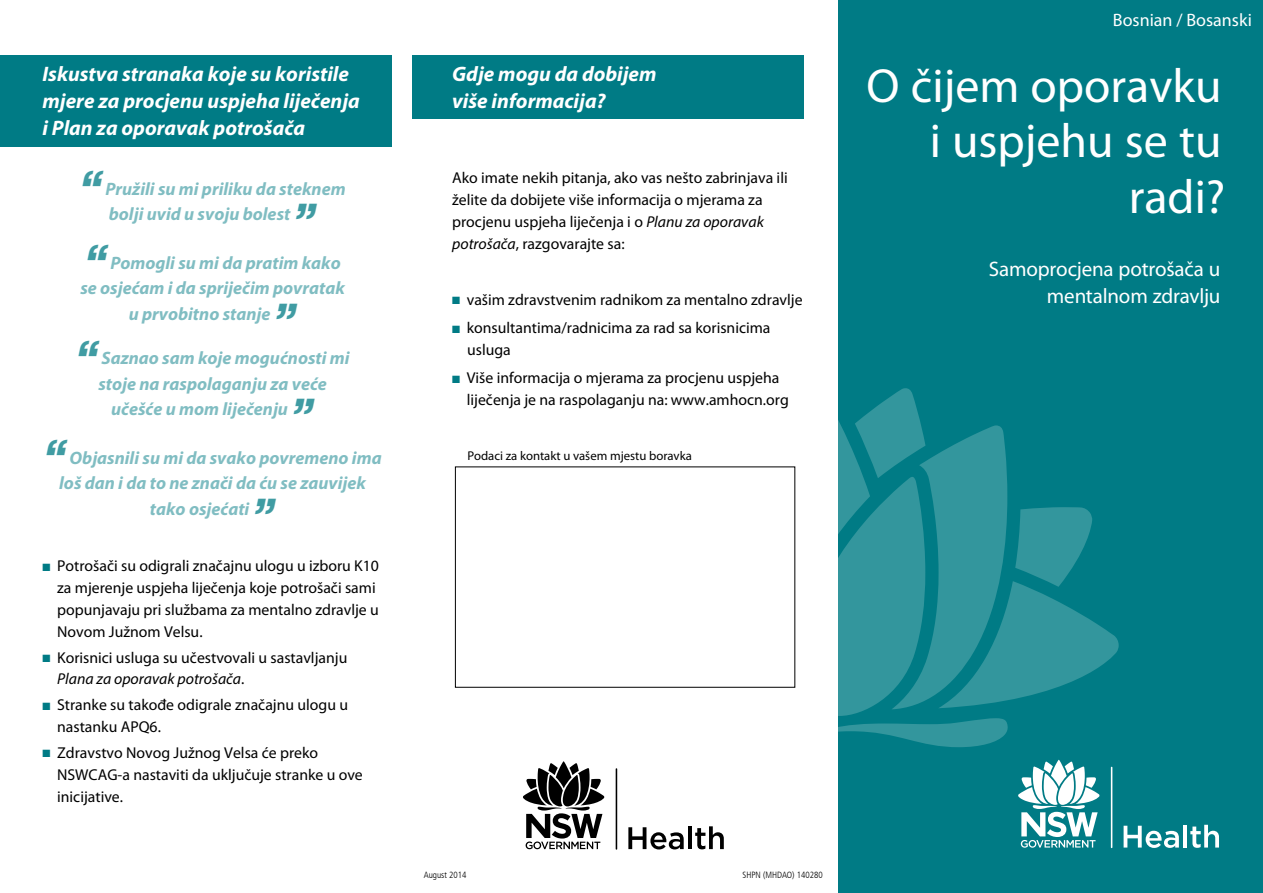
<style>
.page{position:relative;width:1263px;height:893px;background:#fff}
.page>*{position:absolute;margin:0;border:0;box-sizing:border-box;transform-origin:0 0}
.t1{font:48px/55.5px "Myriad Pro";color:#fff;text-align:right}
.t2{font:italic 700 48px "Helvetica Neue";color:#409ca3}
.t3{font:italic 700 21px/27px "Myriad Pro";color:#fff}
.t4{font:21px/27px "Myriad Pro";letter-spacing:-.01em;color:#fff;text-align:right}
.t5{font:italic 700 18px/25.5px "Myriad Pro";color:#80bdc2}
.t6{font:18px "Myriad Pro";color:#fff}
.t7{font:15.75px/21.8px "Myriad Pro";color:#000}
.t8{font:12.75px "Myriad Pro";color:#000}
.t9{font:300 condensed 9px "Frutiger LT";color:#000}
.s1{color:#007b85}
.s2{font-style:italic}
</style>
<div class="page">
<div style="left:838px;top:0;width:425px;height:893px;background:#007b85"></div>
<hr style="left:1183px;top:825px;width:4px;height:22px;background:#fff">
<svg style="left:1190px;top:825px;width:29px;height:23px"></svg>
<hr style="left:616px;top:768px;width:1px;height:82px;background:#000">
<svg style="left:628px;top:827px;width:56px;height:22px"></svg>
<hr style="left:688px;top:826px;width:4px;height:23px;background:#000">
<svg style="left:695px;top:826px;width:29px;height:23px"></svg>
<svg style="left:523px;top:761px;width:81px;height:88px"></svg>
<svg style="left:838px;top:388px;width:341px;height:461px"></svg>
<div style="left:0;top:55px;width:391px;height:92px;background:#007b85"></div>
<div style="left:412px;top:55px;width:392px;height:64px;background:#007b85"></div>
<div style="left:455px;top:466px;width:340px;height:222px;border:1px solid #000"></div>
<h2 class="t3" style="left:43px;top:60px;width:319px">Iskustva stranaka koje su koristile mjere za procjenu uspjeha liječenja i Plan za oporavak potrošača</h2>
<h1 class="t2" style="left:79px;top:158px;width:25px">“</h1>
<p class="t5" style="left:105px;top:175px;width:242px">Pružili su mi priliku da steknem bolji uvid u svoju bolest</p>
<h1 class="t2" style="left:293px;top:191px;width:25px">”</h1>
<h1 class="t2" style="left:84px;top:232px;width:25px">“</h1>
<p class="t5" style="left:110px;top:249px;width:232px">Pomogli su mi da pratim kako</p>
<p class="t5" style="left:80px;top:275px;width:266px">se osjećam i da spriječim povratak</p>
<p class="t5" style="left:129px;top:300px;width:143px">u prvobitno stanje</p>
<h1 class="t2" style="left:273px;top:291px;width:25px">”</h1>
<h1 class="t2" style="left:76px;top:328px;width:25px">“</h1>
<p class="t5" style="left:102px;top:345px;width:250px">Saznao sam koje mogućnosti mi</p>
<p class="t5" style="left:98px;top:370px;width:230px">stoje na raspolaganju za veće</p>
<p class="t5" style="left:111px;top:396px;width:178px">učešće u mom liječenju</p>
<h1 class="t2" style="left:291px;top:386px;width:25px">”</h1>
<h1 class="t2" style="left:44px;top:427px;width:25px">“</h1>
<p class="t5" style="left:70px;top:444px;width:314px">Objasnili su mi da svako povremeno ima</p>
<p class="t5" style="left:59px;top:470px;width:308px">loš dan i da to ne znači da ću se zauvijek</p>
<p class="t5" style="left:150px;top:495px;width:101px">tako osjećati</p>
<h1 class="t2" style="left:252px;top:486px;width:25px">”</h1>
<p class="t7" style="left:57px;top:555px;width:323px;text-indent:-15px"><span class="s1">■</span> Potrošači su odigrali značajnu ulogu u izboru K10 za mjerenje uspjeha liječenja koje potrošači sami popunjavaju pri službama za mentalno zdravlje u Novom Južnom Velsu.</p>
<p class="t7" style="left:57px;top:646px;width:292px;text-indent:-15px"><span class="s1">■</span> Korisnici usluga su učestvovali u sastavljanju<br><span class="s2">Plana za oporavak potrošača</span>.</p>
<p class="t7" style="left:57px;top:694px;width:292px;text-indent:-15px"><span class="s1">■</span> Stranke su takođe odigrale značajnu ulogu u nastanku APQ6.</p>
<p class="t7" style="left:57px;top:742px;width:307px;text-indent:-15px"><span class="s1">■</span> Zdravstvo Novog Južnog Velsa će preko<br>NSWCAG-а nastaviti da uključuje stranke u ove inicijative.</p>
<h2 class="t3" style="left:452px;top:60px;width:206px">Gdje mogu da dobijem više informacija?</h2>
<p class="t7" style="left:452px;top:167px;width:337px">Ako imate nekih pitanja, ako vas nešto zabrinjava ili želite da dobijete više informacija o mjerama za procjenu uspjeha liječenja i o <span class="s2">Planu za oporavak potrošača</span>, razgovarajte sa:</p>
<p class="t7" style="left:452px;top:289px;width:352px"><span class="s1">■</span> vašim zdravstvenim radnikom za mentalno zdravlje</p>
<p class="t7" style="left:467px;top:317px;width:305px;text-indent:-15px"><span class="s1">■</span> konsultantima/radnicima za rad sa korisnicima usluga</p>
<p class="t7" style="left:467px;top:367px;width:323px;text-indent:-15px"><span class="s1">■</span> Više informacija o mjerama za procjenu uspjeha liječenja je na raspolaganju na: www.amhocn.org</p>
<p class="t8" style="left:468px;top:448px;width:226px">Podaci za kontakt u vašem mjestu boravka</p>
<p class="t9" style="left:424px;top:870px;width:44px">August 2014</p>
<p class="t9" style="left:742px;top:870px;width:82px">SHPN (MHDAO) 140280</p>
<p class="t6" style="left:1113px;top:9px;width:141px">Bosnian / Bosanski</p>
<h1 class="t1" style="left:867px;top:57px;width:360px">О čijem oporavku i uspjehu se tu radi?</h1>
<h2 class="t4" style="left:989px;top:255px;width:233px">Samoprocjena potrošača u mentalnom zdravlju</h2>
</div>
